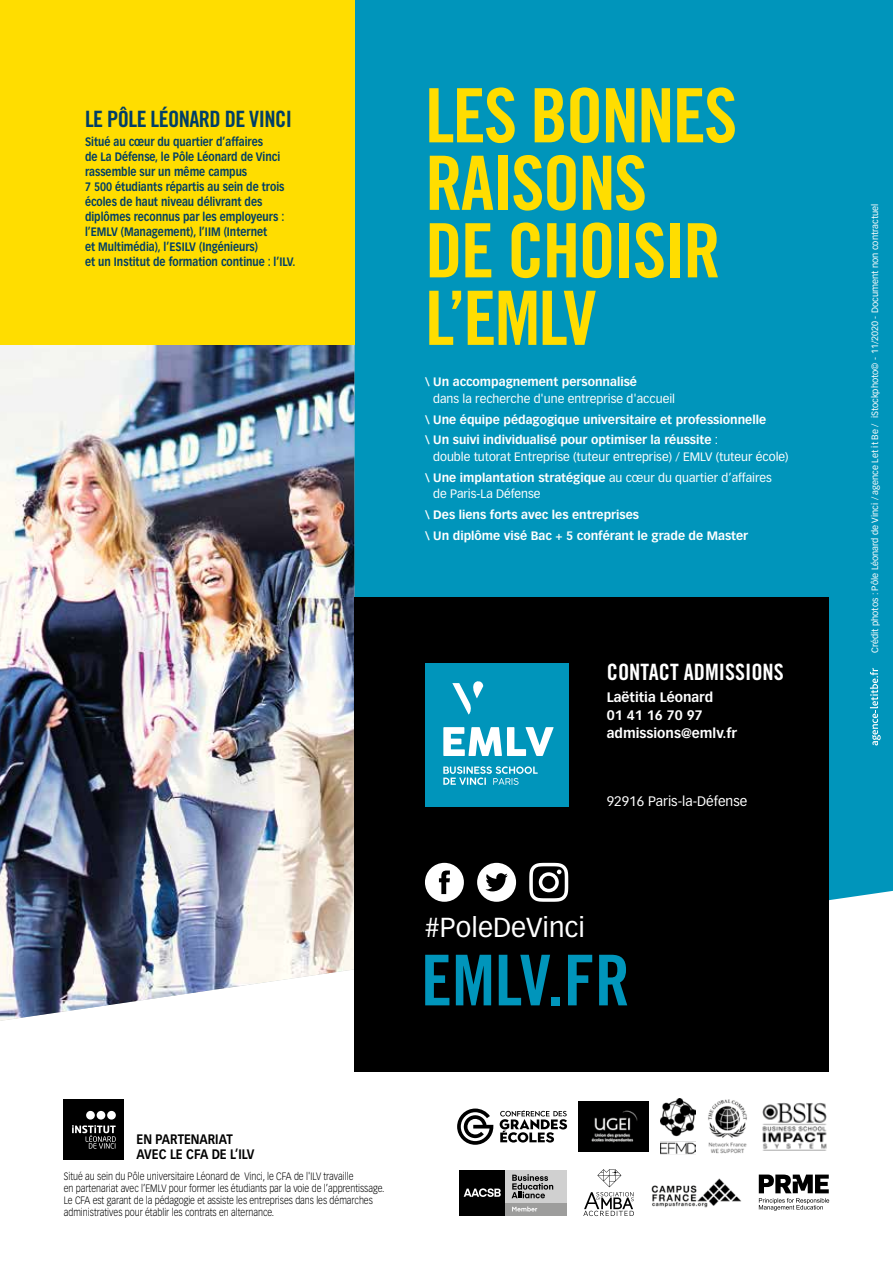
<style>
.page{position:relative;width:893px;height:1263px;background:#fff}
.page>*{position:absolute;margin:0;border:0;box-sizing:border-box;transform-origin:0 0}
.t1{font:75px/67.5px "Trade Gothic Bold Cond Twenty";letter-spacing:-.025em;color:#fd0}
.t2{font:70.05px "Trade Gothic Bold Cond Twenty";color:#0095bb}
.t3{font:27px "Vectora LT Std";color:#fff}
.t4{font:22.5px "Trade Gothic Bold Cond Twenty";letter-spacing:-.025em;color:#003e66}
.t5{font:22.5px "Trade Gothic Bold Cond Twenty";color:#fff}
.t6{font:700 13.5px/18px "Vectora LT Std";color:#fff}
.t7{font:700 13.5px/15px "Vectora LT Std";color:#000;scale:.85 1}
.t8{font:13.5px "Vectora LT Std";color:#fff}
.t9{font:700 12px/15px "Vectora LT Std";color:#003e66;scale:.85 1}
.t10{font:700 12px/20.7px "Vectora LT Std";color:#fff}
.t11{font:12px/20.7px "Vectora LT Std";color:#fff}
.t12{font:300 10.5px/12px "Vectora LT Std";color:#000;scale:.85 1}
.t13{font:9px "Vectora LT Std";color:#fff}
.s1{font-weight:400}
.s2{font-weight:700}
</style>
<div class="page">
<img style="left:708px;top:1099px;width:39px;height:55px">
<img style="left:660px;top:1099px;width:36px;height:55px">
<div style="left:459px;top:1170px;width:46px;height:46px;background:#000"></div>
<div style="left:505px;top:1170px;width:62px;height:46px;background:#d0d0d0"></div>
<svg style="left:464px;top:1188px;width:37px;height:9px"></svg>
<div style="left:505px;top:1204px;width:62px;height:12px;background:#9d9d9c"></div>
<svg style="left:512px;top:1174px;width:41px;height:24px"></svg>
<svg style="left:512px;top:1206px;width:25px;height:5px"></svg>
<svg style="left:583px;top:1169px;width:51px;height:47px"></svg>
<div style="left:354px;top:0;width:539px;height:901px;background:#0095bb"></div>
<svg style="left:870px;top:668px;width:11px;height:77px"></svg>
<img style="left:0;top:345px;width:354px;height:676px">
<div style="left:0;top:0;width:354px;height:345px;background:#fd0"></div>
<div style="left:354px;top:597px;width:475px;height:474px;background:#000"></div>
<svg style="left:425px;top:863px;width:39px;height:39px"></svg>
<svg style="left:477px;top:863px;width:39px;height:39px"></svg>
<svg style="left:529px;top:863px;width:39px;height:39px"></svg>
<div style="left:425px;top:663px;width:144px;height:144px;background:#0095bb"></div>
<svg style="left:443px;top:766px;width:95px;height:19px"></svg>
<svg style="left:443px;top:727px;width:111px;height:29px"></svg>
<svg style="left:452px;top:681px;width:31px;height:33px"></svg>
<img style="left:651px;top:1178px;width:90px;height:30px">
<svg style="left:759px;top:1174px;width:70px;height:37px"></svg>
<img style="left:579px;top:1101px;width:70px;height:51px">
<svg style="left:457px;top:1108px;width:36px;height:37px"></svg>
<svg style="left:500px;top:1110px;width:67px;height:32px"></svg>
<img style="left:762px;top:1102px;width:65px;height:49px">
<div style="left:64px;top:1099px;width:60px;height:60px;background:#000"></div>
<svg style="left:72px;top:1125px;width:44px;height:23px"></svg>
<div style="left:107px;top:1111px;width:9px;height:8px;background:#fff;border-radius:50%"></div>
<div style="left:97px;top:1111px;width:8px;height:8px;background:#fff;border-radius:50%"></div>
<div style="left:86px;top:1111px;width:9px;height:8px;background:#fff;border-radius:50%"></div>
<h3 class="t4" style="left:85px;top:105px;width:208px">LE PÔLE LÉONARD DE VINCI</h3>
<p class="t9" style="left:85px;top:134px;width:249px">Situé au cœur du quartier d’affaires<br>de La Défense, le Pôle Léonard de Vinci rassemble sur un même campus<br>7 500 étudiants répartis au sein de trois écoles de haut niveau délivrant des diplômes reconnus par les employeurs : l’EMLV (Management), l’IIM (Internet<br>et Multimédia), l’ESILV (Ingénieurs)<br>et un Institut de formation continue : l’ILV.</p>
<h1 class="t1" style="left:425px;top:81px;width:314px">LES BONNES<br>RAISONS<br>DE CHOISIR<br>L’EMLV</h1>
<p class="t10" style="left:425px;top:372px;width:213px">\ Un accompagnement personnalisé</p>
<p class="t11" style="left:433px;top:388px;width:243px">dans la recherche d'une entreprise d'accueil</p>
<p class="t10" style="left:425px;top:409px;width:342px">\ Une équipe pédagogique universitaire et professionnelle \ Un suivi individualisé pour optimiser la réussite <span class="s1">:</span></p>
<p class="t11" style="left:425px;top:446px;width:365px;text-indent:8px">double tutorat Entreprise (tuteur entreprise) / EMLV (tuteur école) <span class="s2">\ Une implantation stratégique</span> au cœur du quartier d’affaires</p>
<p class="t11" style="left:433px;top:484px;width:109px">de Paris-La Défense</p>
<p class="t10" style="left:425px;top:504px;width:324px">\ Des liens forts avec les entreprises<br>\ Un diplôme visé Bac + 5 conférant le grade de Master</p>
<h3 class="t5" style="left:607px;top:658px;width:179px">CONTACT ADMISSIONS</h3>
<p class="t6" style="left:607px;top:689px;width:132px">Laëtitia Léonard<br>01 41 16 70 97 admissions@emlv.fr</p>
<p class="t8" style="left:607px;top:794px;width:142px">92916 Paris-la-Défense</p>
<h3 class="t3" style="left:425px;top:911px;width:162px">#PoleDeVinci</h3>
<h2 class="t2" style="left:421px;top:938px;width:210px">EMLV.FR</h2>
<p class="t7" style="left:137px;top:1132px;width:140px">EN PARTENARIAT<br>AVEC LE CFA DE L’ILV</p>
<p class="t12" style="left:64px;top:1170px;width:379px">Situé au sein du Pôle universitaire Léonard de Vinci, le CFA de l'ILV travaille<br>en partenariat avec l’EMLV pour former les étudiants par la voie de l’apprentissage.<br>Le CFA est garant de la pédagogie et assiste les entreprises dans les démarches administratives pour établir les contrats en alternance.</p>
<p class="t13" style="left:870px;top:653px;width:451px;rotate:-90deg">Crédit photos : Pôle Léonard de Vinci / agence Let it Be / iStockphoto© - 11/2020 - Document non contractuel</p>
</div>
